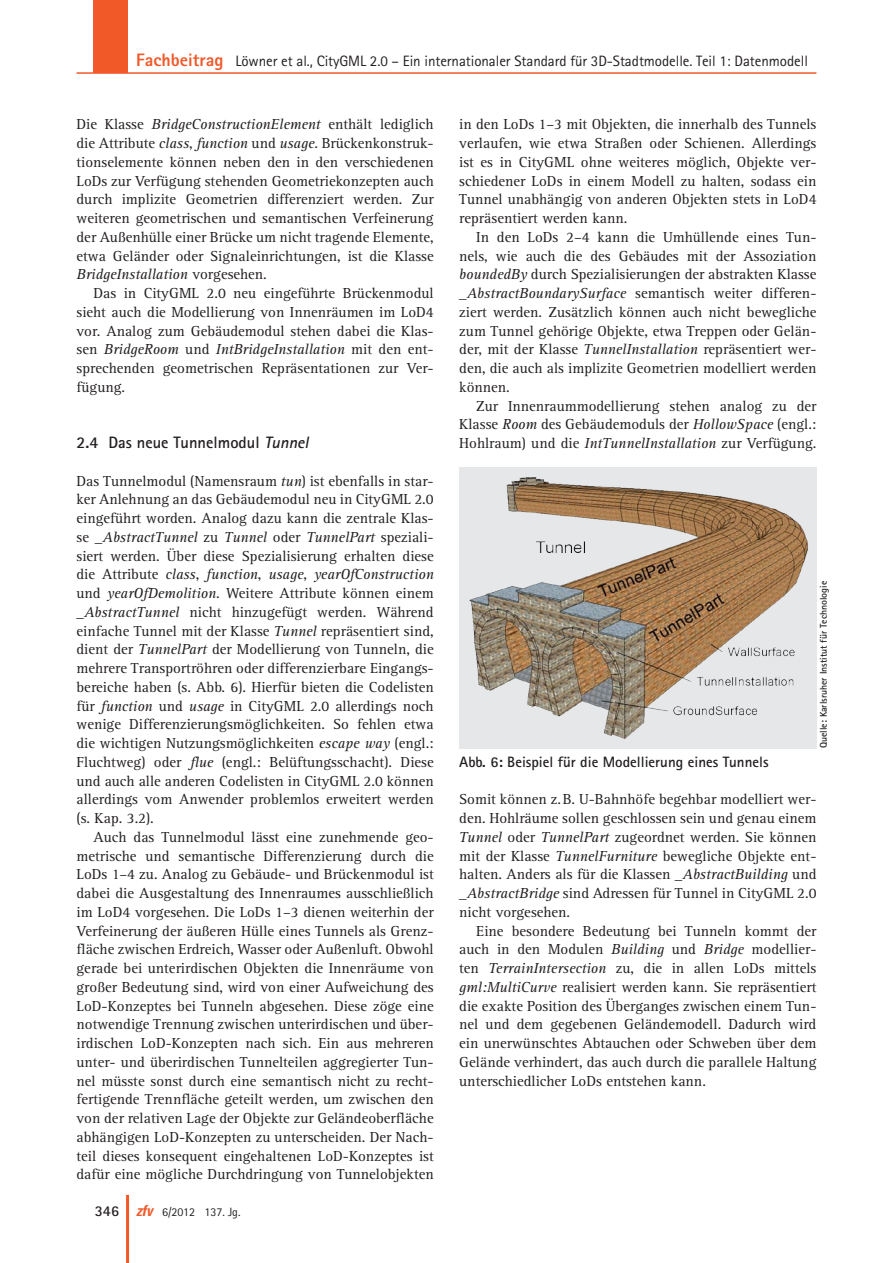
<style>
.page{position:relative;width:893px;height:1263px;background:#fff}
.page>*{position:absolute;margin:0;border:0;box-sizing:border-box;transform-origin:0 0}
._12_titel_2{font:700 16.5px "Rotis Sans Serif";color:#231f20}
._01_normal{font:15px/18.8px "Rotis Serif";color:#231f20;text-align:justify}
._01_normal_oEZ_AA{font:15px/18.8px "Rotis Serif";color:#231f20;text-align:justify}
.t1{font:15px "Rotis Sans Serif";letter-spacing:-.005em;color:#231f20}
._05_abb{font:700 15px "Rotis Sans Serif";color:#231f20}
.t2{font:12px "Rotis Sans Serif";color:#231f20}
._05_abb_copyright{font:700 9.75px "Rotis Sans Serif";color:#231f20}
.s1{font-weight:800;font-size:18px;color:#f15929}
.s2{font-style:italic}
.s3{font-weight:700;font-size:15px}
.s4{font-family:"Univers";font-weight:700;font-style:italic;font-stretch:condensed;font-size:15px;color:#f15929}
</style>
<div class="page">
<div style="left:94px;top:0;width:34px;height:72px;background:#f15929"></div>
<hr style="left:77px;top:72px;width:739px;height:2px;background:#f15929">
<hr style="left:126px;top:1195px;width:3px;height:68px;background:#f15929">
<div style="left:459px;top:467px;width:357px;height:281px;background:#e6e7e9"></div>
<img style="left:469px;top:477px;width:339px;height:262px">
<p class="t1" style="left:136px;top:52px;width:673px"><span class="s1">Fachbeitrag</span> Löwner et al., CityGML 2.0 – Ein internationaler Standard für 3D-Stadtmodelle. Teil 1: Datenmodell</p>
<p class="_01_normal" style="left:77px;top:115px;width:359px">Die Klasse <span class="s2">BridgeConstructionElement</span> enthält lediglich die Attribute <span class="s2">class</span>, <span class="s2">function</span> und <span class="s2">usage</span>. Brückenkonstruk‑ tionselemente können neben den in den verschiedenen LoDs zur Verfügung stehenden Geometriekonzepten auch durch implizite Geometrien differenziert werden. Zur weiteren geometrischen und semantischen Verfeinerung der Außenhülle einer Brücke um nicht tragende Elemente, etwa Geländer oder Signaleinrichtungen, ist die Klasse <span class="s2">BridgeInstallation</span> vorgesehen.</p>
<p class="_01_normal" style="left:77px;top:284px;width:359px;text-indent:17px">Das in CityGML 2.0 neu eingeführte Brückenmodul sieht auch die Modellierung von Innenräumen im LoD4 vor. Analog zum Gebäudemodul stehen dabei die Klas‑ sen <span class="s2">BridgeRoom</span> und <span class="s2">IntBridgeInstallation</span> mit den ent‑ sprechenden geometrischen Repräsentationen zur Ver&shy;fügung.</p>
<p class="_12_titel_2" style="left:77px;top:432px;width:237px">2.4 Das neue Tunnelmodul <span class="s2">Tunnel</span></p>
<p class="_01_normal_oEZ_AA" style="left:77px;top:472px;width:359px">Das Tunnelmodul (Namensraum <span class="s2">tun</span>) ist ebenfalls in star‑ ker Anlehnung an das Gebäudemodul neu in CityGML 2.0 eingeführt worden. Analog dazu kann die zentrale Klas‑ se <span class="s2">_AbstractTunnel</span> zu <span class="s2">Tunnel</span> oder <span class="s2">TunnelPart</span> speziali‑ siert werden. Über diese Spezialisierung erhalten diese die Attribute <span class="s2">class</span>, <span class="s2">function</span>, <span class="s2">usage</span>, <span class="s2">yearOfConstruction </span>und <span class="s2">yearOfDemolition</span>. Weitere Attribute können einem <span class="s2">_AbstractTunnel</span> nicht hinzugefügt werden. Während einfache Tunnel mit der Klasse <span class="s2">Tunnel</span> repräsentiert sind, dient der <span class="s2">TunnelPart</span> der Modellierung von Tunneln, die mehrere Transportröhren oder differenzierbare Eingangs‑ bereiche haben (s. Abb. 6). Hierfür bieten die Codelisten für <span class="s2">function</span> und <span class="s2">usage</span> in CityGML 2.0 allerdings noch wenige Differenzierungsmöglichkeiten. So fehlen etwa die wichtigen Nutzungsmöglichkeiten <span class="s2">escape way</span> (engl.:<br>Fluchtweg) oder <span class="s2">flue</span> (engl.: Belüftungsschacht). Diese und auch alle anderen Codelisten in CityGML 2.0 können allerdings vom Anwender problemlos erweitert werden (s. Kap. 3.2).</p>
<p class="_01_normal" style="left:77px;top:828px;width:359px;text-indent:17px">Auch das Tunnelmodul lässt eine zunehmende geo‑ metrische und semantische Differenzierung durch die LoDs 1–4 zu. Analog zu Gebäude- und Brückenmodul ist dabei die Ausgestaltung des Innenraumes ausschließlich im LoD4 vorgesehen. Die LoDs 1–3 dienen weiterhin der Verfeinerung der äußeren Hülle eines Tunnels als Grenz‑ fläche zwischen Erdreich, Wasser oder Außenluft. Obwohl gerade bei unterirdischen Objekten die Innenräume von großer Bedeutung sind, wird von einer Aufweichung des LoD-Konzeptes bei Tunneln abgesehen. Diese zöge eine notwendige Trennung zwischen unterirdischen und über‑ irdischen LoD-Konzepten nach sich. Ein aus mehreren unter- und überirdischen Tunnelteilen aggregierter Tun‑ nel müsste sonst durch eine semantisch nicht zu recht‑ fertigende Trennfläche geteilt werden, um zwischen den von der relativen Lage der Objekte zur Geländeoberfläche abhängigen LoD-Konzepten zu unterscheiden. Der Nach‑ teil dieses konsequent eingehaltenen LoD-Konzeptes ist dafür eine mögliche Durchdringung von Tunnelobjekten</p>
<p class="t2" style="left:95px;top:1205px;width:147px"><span class="s3">346</span> <span class="s4">zfv</span> 6/2012 137. Jg.</p>
<p class="_01_normal" style="left:459px;top:115px;width:359px">in den LoDs 1–3 mit Objekten, die innerhalb des Tunnels verlaufen, wie etwa Straßen oder Schienen. Allerdings ist es in CityGML ohne weiteres möglich, Objekte ver‑ schiedener LoDs in einem Modell zu halten, sodass ein Tunnel unabhängig von anderen Objekten stets in LoD4 repräsentiert werden kann.</p>
<p class="_01_normal" style="left:459px;top:228px;width:359px;text-indent:17px">In den LoDs 2–4 kann die Umhüllende eines Tun‑ nels, wie auch die des Gebäudes mit der Assoziation <span class="s2">boundedBy</span> durch Spezialisierungen der abstrakten Klasse <span class="s2">_AbstractBoundarySurface</span> semantisch weiter differen‑ ziert werden. Zusätzlich können auch nicht bewegliche zum Tunnel gehörige Objekte, etwa Treppen oder Gelän‑ der, mit der Klasse <span class="s2">TunnelInstallation</span> repräsentiert wer‑ den, die auch als implizite Geometrien modelliert werden können.</p>
<p class="_01_normal" style="left:459px;top:397px;width:359px;text-indent:17px">Zur Innenraummodellierung stehen analog zu der Klasse <span class="s2">Room</span> des Gebäudemoduls der <span class="s2">HollowSpace</span> (engl.:<br>Hohlraum) und die <span class="s2">IntTunnelInstallation</span> zur Verfügung.</p>
<p class="_05_abb" style="left:459px;top:752px;width:311px">Abb. 6: Beispiel für die Modellierung eines Tunnels</p>
<p class="_05_abb_copyright" style="left:817px;top:748px;width:168px;rotate:-90deg">Quelle: Karlsruher Institut für Technologie</p>
<p class="_01_normal" style="left:459px;top:790px;width:359px">Somit können z.B. U‑Bahnhöfe begehbar modelliert wer‑ den. Hohlräume sollen geschlossen sein und genau einem <span class="s2">Tunnel</span> oder <span class="s2">TunnelPart</span> zugeordnet werden. Sie können mit der Klasse <span class="s2">TunnelFurniture</span> bewegliche Objekte ent‑ halten. Anders als für die Klassen <span class="s2">_AbstractBuilding</span> und <span class="s2">_AbstractBridge</span> sind Adressen für Tunnel in CityGML 2.0 nicht vorgesehen.</p>
<p class="_01_normal" style="left:459px;top:922px;width:359px;text-indent:17px">Eine besondere Bedeutung bei Tunneln kommt der auch in den Modulen <span class="s2">Building</span> und <span class="s2">Bridge</span> modellier‑ ten <span class="s2">TerrainIntersection</span> zu, die in allen LoDs mittels <span class="s2">gml:MultiCurve</span> realisiert werden kann. Sie repräsentiert die exakte Position des Überganges zwischen einem Tun‑ nel und dem gegebenen Geländemodell. Dadurch wird ein unerwünschtes Abtauchen oder Schweben über dem Gelände verhindert, das auch durch die parallele Haltung unterschiedlicher LoDs entstehen kann.</p>
</div>
